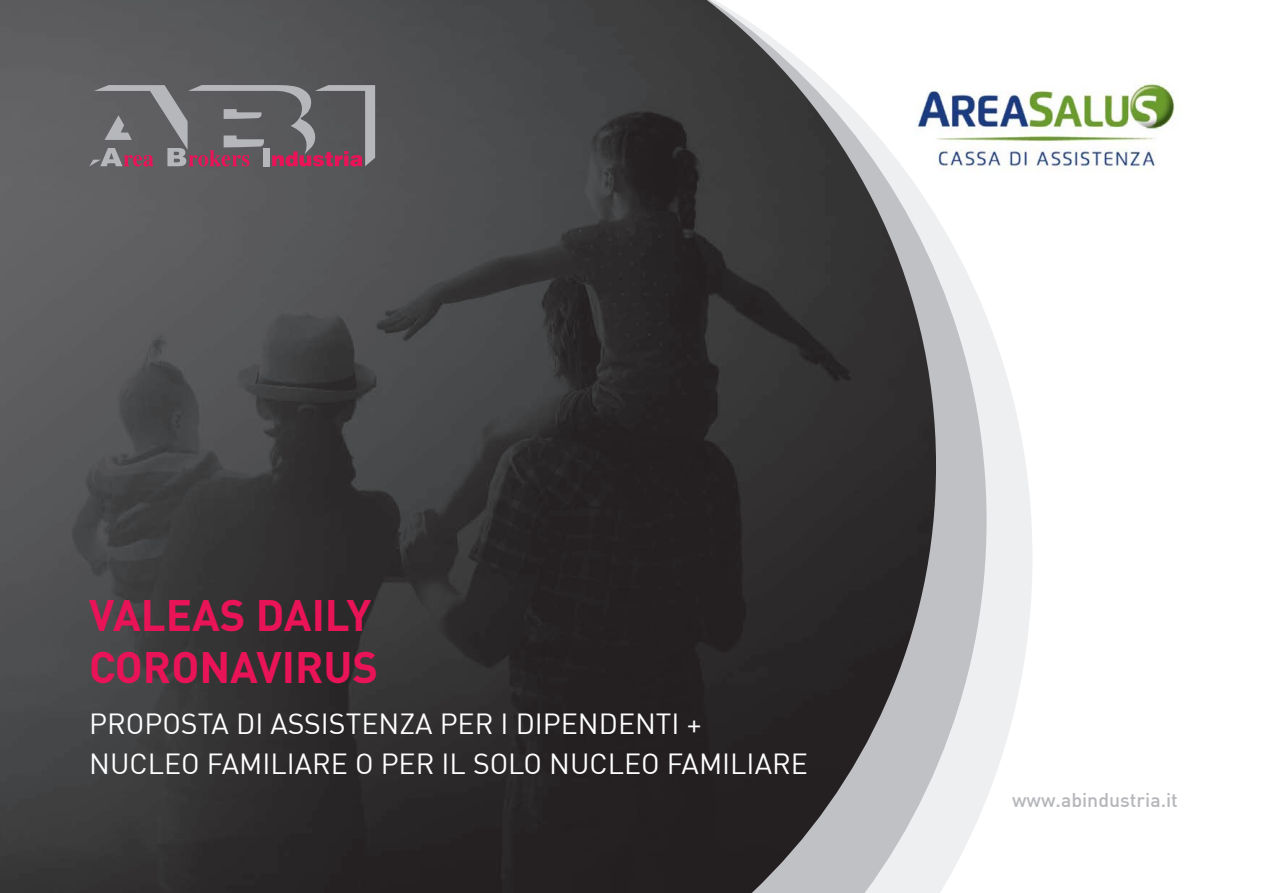
<style>
.page{position:relative;width:1263px;height:893px;background:#fff}
.page>*{position:absolute;margin:0;border:0;box-sizing:border-box;transform-origin:0 0}
.t1{font:700 43.5px "DIN";color:#e91358}
.t2{font:28.5px "DIN";color:#fff}
.t3{font:500 19.5px "DIN";color:#b6b7bb}
</style>
<div class="page">
<img style="left:1032px;top:84px;width:143px;height:88px">
<svg style="left:986px;top:93px;width:46px;height:706px;fill:#eeeff0"></svg>
<svg style="left:936px;top:91px;width:50px;height:802px"></svg>
<img style="left:0;top:0;width:936px;height:893px">
<svg style="left:89px;top:85px;width:286px;height:81px;background:#756b71"></svg>
<p class="t1" style="left:89px;top:586px;width:284px">VALEAS DAILY</p>
<p class="t1" style="left:89px;top:638px;width:290px">CORONAVIRUS</p>
<p class="t2" style="left:89px;top:706px;width:614px">PROPOSTA DI ASSISTENZA PER I DIPENDENTI +</p>
<p class="t2" style="left:89px;top:746px;width:720px">NUCLEO FAMILIARE O PER IL SOLO NUCLEO FAMILIARE</p>
<p class="t3" style="left:1012px;top:788px;width:167px">www.abindustria.it</p>
</div>
